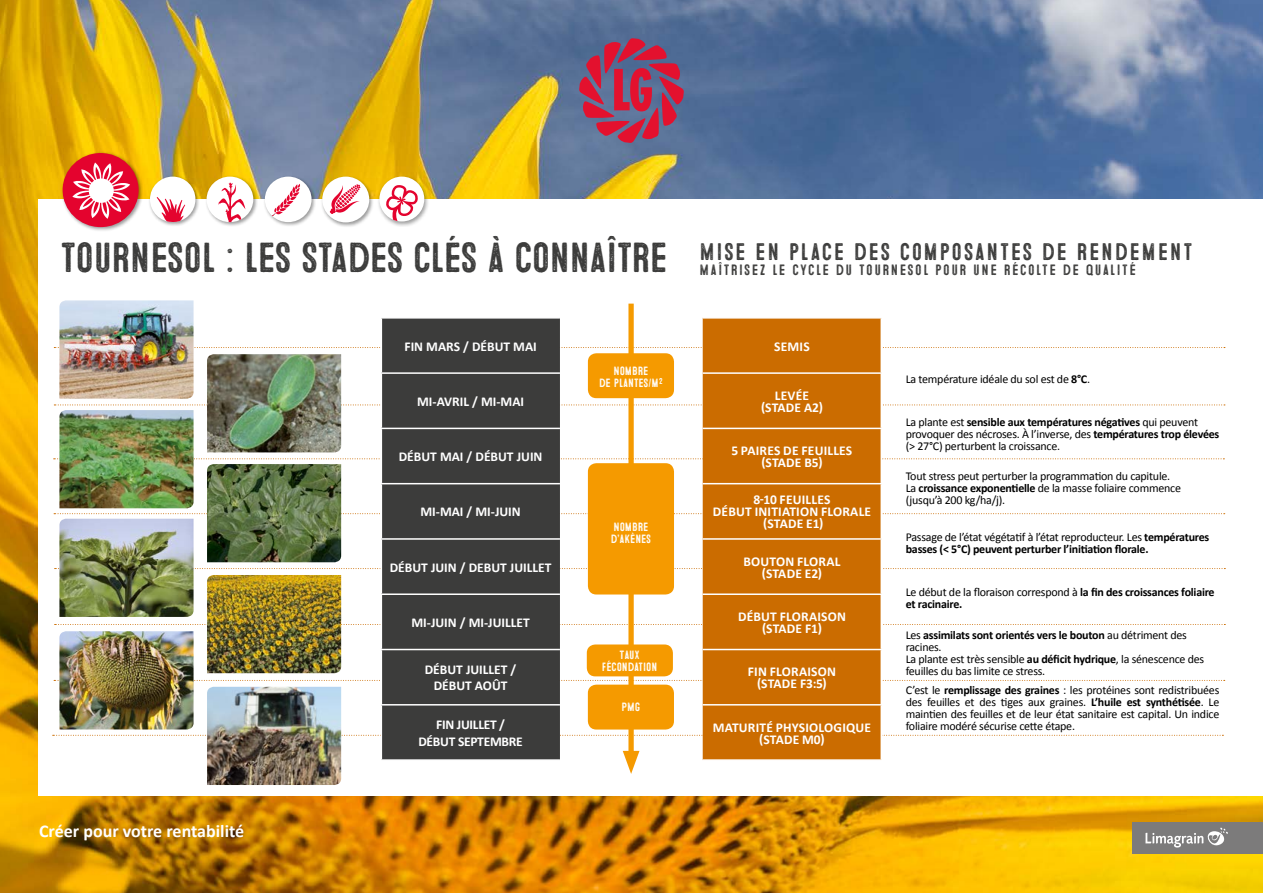
<style>
.page{position:relative;width:1263px;height:893px;background:#fff}
.page>*{position:absolute;margin:0;border:0;box-sizing:border-box;transform-origin:0 0}
.t1{font:24px "Microbrew Three";letter-spacing:.07em;color:#3c3c3b}
.t2{font:700 18px "Calibri";color:#fff}
.t3{font:15px "Microbrew Three";letter-spacing:.1em;color:#3c3c3b}
.t4{font:700 13.5px/12px "Calibri";color:#fff;text-align:center}
.t5{font:700 13.5px/16.2px "Calibri";letter-spacing:-.02em;color:#fff;text-align:center}
.t6{font:12px/12px "Calibri";letter-spacing:-.02em;color:#000}
.t7{font:700 12px/12px "Calibri";letter-spacing:-.02em;color:#000}
.t8{font:12px/12px "Microbrew Three";color:#fff;text-align:center}
.s1{font-size:42px}
.s2{font-weight:700}
.s3{font-weight:400}
</style>
<div class="page">
<img style="left:0;top:0;width:1263px;height:893px">
<div style="left:38px;top:199px;width:1225px;height:596px;background:#fff"></div>
<svg style="left:579px;top:38px;width:105px;height:105px;background:#92486b"></svg>
<div style="left:1132px;top:822px;width:131px;height:32px;background:#7c7b7b"></div>
<svg style="left:1145px;top:828px;width:83px;height:20px"></svg>
<svg style="left:54px;top:347px;width:1171px;height:1px"></svg>
<svg style="left:54px;top:405px;width:1171px;height:1px"></svg>
<svg style="left:54px;top:458px;width:1170px;height:1px"></svg>
<svg style="left:54px;top:513px;width:1171px;height:1px"></svg>
<svg style="left:55px;top:568px;width:1170px;height:1px"></svg>
<svg style="left:55px;top:624px;width:1170px;height:1px"></svg>
<svg style="left:54px;top:680px;width:1171px;height:1px"></svg>
<svg style="left:53px;top:735px;width:1170px;height:1px"></svg>
<img style="left:59px;top:300px;width:135px;height:99px">
<img style="left:207px;top:354px;width:134px;height:98px">
<img style="left:59px;top:410px;width:135px;height:98px">
<img style="left:207px;top:464px;width:134px;height:98px">
<img style="left:59px;top:519px;width:135px;height:98px">
<img style="left:207px;top:575px;width:134px;height:98px">
<img style="left:59px;top:631px;width:135px;height:98px">
<img style="left:207px;top:687px;width:134px;height:98px">
<div style="left:382px;top:319px;width:178px;height:440px;background:#3c3c3b"></div>
<div style="left:703px;top:319px;width:177px;height:440px;background:#cb6c00"></div>
<hr style="left:381px;top:319px;width:1px;height:53px;background:#fff">
<hr style="left:880px;top:319px;width:2px;height:53px;background:#fff">
<hr style="left:381px;top:372px;width:179px;height:2px;background:#fff">
<hr style="left:381px;top:374px;width:1px;height:54px;background:#fff">
<hr style="left:703px;top:372px;width:179px;height:2px;background:#fff">
<hr style="left:880px;top:374px;width:2px;height:54px;background:#fff">
<hr style="left:381px;top:428px;width:179px;height:1px;background:#fff">
<hr style="left:381px;top:429px;width:1px;height:54px;background:#fff">
<hr style="left:703px;top:428px;width:179px;height:1px;background:#fff">
<hr style="left:880px;top:429px;width:2px;height:54px;background:#fff">
<hr style="left:381px;top:483px;width:179px;height:1px;background:#fff">
<hr style="left:381px;top:484px;width:1px;height:54px;background:#fff">
<hr style="left:703px;top:483px;width:179px;height:1px;background:#fff">
<hr style="left:880px;top:484px;width:2px;height:54px;background:#fff">
<hr style="left:381px;top:538px;width:179px;height:2px;background:#fff">
<hr style="left:381px;top:540px;width:1px;height:53px;background:#fff">
<hr style="left:703px;top:538px;width:179px;height:2px;background:#fff">
<hr style="left:880px;top:540px;width:2px;height:53px;background:#fff">
<hr style="left:381px;top:593px;width:179px;height:2px;background:#fff">
<hr style="left:381px;top:595px;width:1px;height:54px;background:#fff">
<hr style="left:703px;top:593px;width:179px;height:2px;background:#fff">
<hr style="left:880px;top:595px;width:2px;height:54px;background:#fff">
<hr style="left:381px;top:649px;width:179px;height:1px;background:#fff">
<hr style="left:381px;top:650px;width:1px;height:54px;background:#fff">
<hr style="left:703px;top:649px;width:179px;height:1px;background:#fff">
<hr style="left:880px;top:650px;width:2px;height:54px;background:#fff">
<hr style="left:381px;top:704px;width:179px;height:1px;background:#fff">
<hr style="left:381px;top:705px;width:1px;height:54px;background:#fff">
<hr style="left:703px;top:704px;width:179px;height:1px;background:#fff">
<hr style="left:880px;top:705px;width:2px;height:54px;background:#fff">
<div style="left:628px;top:304px;width:6px;height:456px;background:#f59a00"></div>
<svg style="left:623px;top:751px;width:16px;height:23px"></svg>
<div style="left:588px;top:353px;width:86px;height:45px;background:#f59a00;border-radius:9px"></div>
<div style="left:588px;top:463px;width:86px;height:131px;background:#f59a00;border-radius:9px"></div>
<div style="left:588px;top:685px;width:86px;height:44px;background:#f59a00;border-radius:9px"></div>
<div style="left:587px;top:644px;width:86px;height:32px;background:#f59a00;border-radius:9px"></div>
<div style="left:264px;top:175px;width:52px;height:52px;background:#000;opacity:.4"></div>
<svg style="left:265px;top:177px;width:47px;height:45px"></svg>
<div style="left:148px;top:175px;width:53px;height:52px;background:#000;opacity:.4"></div>
<div style="left:150px;top:177px;width:45px;height:45px;background:#fff;border-radius:50%"></div>
<svg style="left:157px;top:197px;width:28px;height:25px"></svg>
<div style="left:205px;top:175px;width:53px;height:52px;background:#000;opacity:.4"></div>
<div style="left:207px;top:177px;width:46px;height:45px;background:#fff;border-radius:50%"></div>
<svg style="left:218px;top:182px;width:27px;height:40px"></svg>
<div style="left:321px;top:175px;width:53px;height:53px;background:#000;opacity:.4"></div>
<div style="left:322px;top:177px;width:47px;height:45px;background:#fff;border-radius:50%"></div>
<svg style="left:330px;top:184px;width:31px;height:30px"></svg>
<div style="left:61px;top:151px;width:82px;height:81px;background:#000;opacity:.4"></div>
<div style="left:63px;top:153px;width:76px;height:74px;background:#e4032e;border-radius:50%"></div>
<svg style="left:72px;top:162px;width:58px;height:57px"></svg>
<div style="left:377px;top:174px;width:53px;height:53px;background:#000;opacity:.4"></div>
<div style="left:379px;top:177px;width:45px;height:44px;background:#fff;border-radius:50%"></div>
<svg style="left:386px;top:185px;width:32px;height:36px"></svg>
<h1 class="t1" style="left:61px;top:238px;width:1133px"><span class="s1">TOURNESOL : LES STADES CLÉS À CONNAÎTRE</span> MISE EN PLACE DES COMPOSANTES DE RENDEMENT</h1>
<p class="t3" style="left:699px;top:262px;width:438px">MAÎTRISEZ LE CYCLE DU TOURNESOL POUR UNE RÉCOLTE DE QUALITÉ</p>
<h2 class="t2" style="left:39px;top:820px;width:207px">Créer pour votre rentabilité</h2>
<p class="t4" style="left:404px;top:339px;width:134px">FIN MARS / DÉBUT MAI</p>
<p class="t4" style="left:774px;top:339px;width:37px">SEMIS</p>
<p class="t8" style="left:599px;top:365px;width:65px">NOMBRE<br>DE PLANTES/M²</p>
<p class="t4" style="left:417px;top:395px;width:108px">MI-AVRIL / MI-MAI</p>
<p class="t4" style="left:761px;top:389px;width:63px">LEVÉE (STADE A2)</p>
<p class="t4" style="left:399px;top:450px;width:145px">DÉBUT MAI / DÉBUT JUIN</p>
<p class="t4" style="left:731px;top:444px;width:122px">5 PAIRES DE FEUILLES (STADE B5)</p>
<p class="t4" style="left:420px;top:505px;width:102px">MI-MAI / MI-JUIN</p>
<p class="t4" style="left:713px;top:493px;width:160px">8-10 FEUILLES<br>DÉBUT INITIATION FLORALE (STADE E1)</p>
<p class="t4" style="left:390px;top:561px;width:163px">DÉBUT JUIN / DEBUT JUILLET</p>
<p class="t4" style="left:743px;top:555px;width:98px">BOUTON FLORAL (STADE E2)</p>
<p class="t4" style="left:411px;top:616px;width:120px">MI-JUIN / MI-JUILLET</p>
<p class="t4" style="left:738px;top:610px;width:109px">DÉBUT FLORAISON (STADE F1)</p>
<p class="t4" style="left:425px;top:661px;width:93px;line-height:16.2px">DÉBUT JUILLET /<br>DÉBUT AOÛT</p>
<p class="t4" style="left:748px;top:665px;width:90px">FIN FLORAISON (STADE F3:5)</p>
<p class="t5" style="left:418px;top:716px;width:106px">FIN JUILLET /<br>DÉBUT SEPTEMBRE</p>
<p class="t4" style="left:713px;top:720px;width:160px">MATURITÉ PHYSIOLOGIQUE (STADE M0)</p>
<p class="t8" style="left:611px;top:522px;width:42px;text-align:left">NOMBRE<br>D’AKÈNES</p>
<p class="t8" style="left:602px;top:649px;width:57px">TAUX<br>FÉCONDATION</p>
<p class="t8" style="left:621px;top:701px;width:20px">PMG</p>
<p class="t6" style="left:906px;top:372px;width:186px">La température idéale du sol est de <span class="s2">8°C</span>.</p>
<p class="t6" style="left:906px;top:415px;width:315px">La plante est <span class="s2">sensible aux températures négatives</span> qui peuvent provoquer des nécroses. À l’inverse, des <span class="s2">températures trop élevées </span>(&gt; 27°C) perturbent la croissance.</p>
<p class="t6" style="left:906px;top:470px;width:277px">Tout stress peut perturber la programmation du capitule.<br>La <span class="s2">croissance exponentielle</span> de la masse foliaire commence (jusqu’à 200 kg/ha/j).</p>
<p class="t7" style="left:906px;top:531px;width:305px"><span class="s3">Passage de l’état végétatif à l’état reproducteur. Les</span> températures basses (&lt; 5°C) peuvent perturber l’initiation florale.</p>
<p class="t7" style="left:906px;top:586px;width:310px"><span class="s3">Le début de la floraison correspond à</span> la fin des croissances foliaire et racinaire.</p>
<p class="t6" style="left:906px;top:628px;width:300px">Les <span class="s2">assimilats sont orientés vers le bouton</span> au détriment des racines.<br>La plante est très sensible <span class="s2">au déficit hydrique</span>, la sénescence des feuilles du bas limite ce stress.</p>
<p class="t6" style="left:906px;top:683px;width:315px;text-align:justify">C’est le <span class="s2">remplissage des graines</span> : les protéines sont redistribuées des feuilles et des tiges aux graines. <span class="s2">L’huile est synthétisée</span>. Le maintien des feuilles et de leur état sanitaire est capital. Un indice foliaire modéré sécurise cette étape.</p>
</div>
